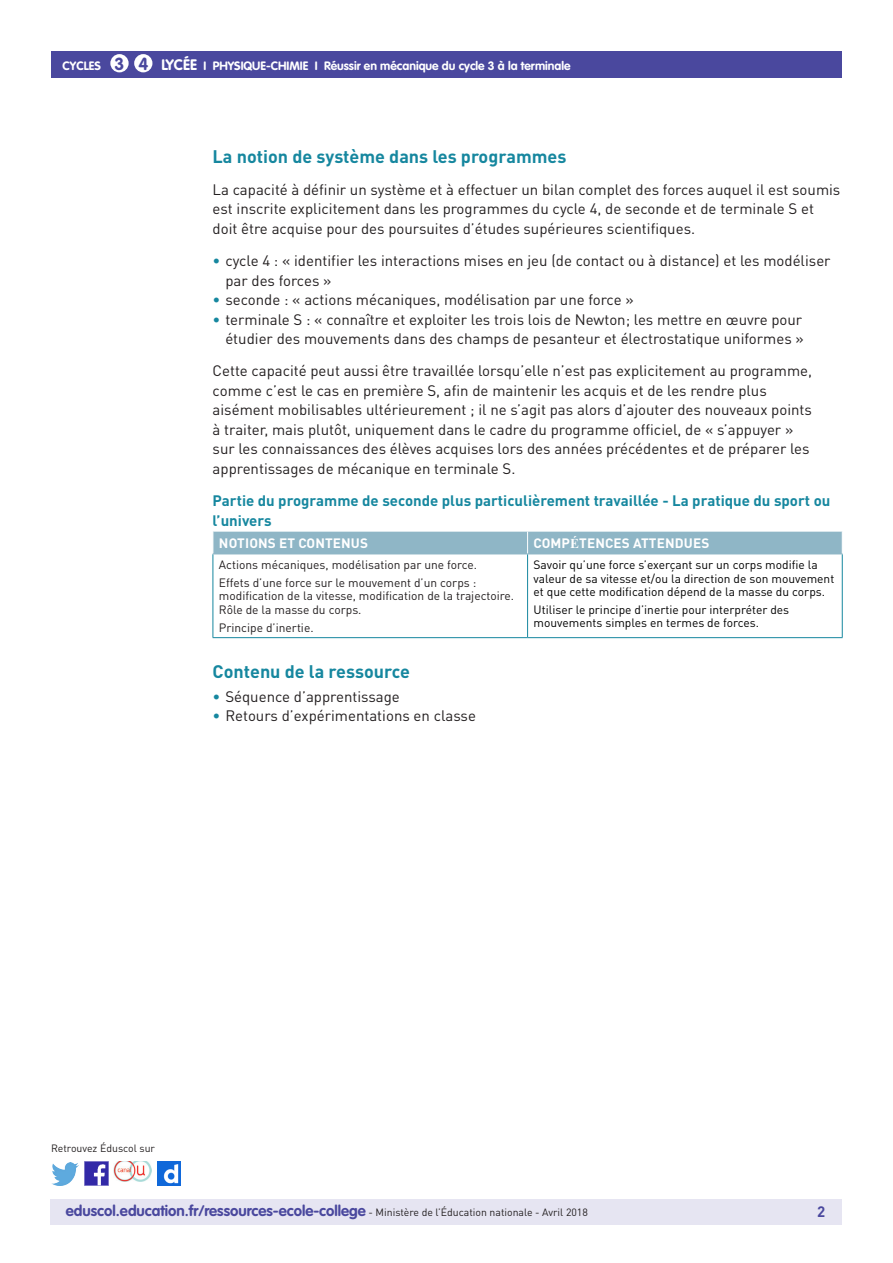
<style>
.page{position:relative;width:893px;height:1263px;background:#fff}
.page>*{position:absolute;margin:0;border:0;box-sizing:border-box;transform-origin:0 0}
._06_Texte_courant{font:700 18px "DIN Pro";color:#16879f}
._04_Titre_de_niveau{font:700 18px "DIN Pro";color:#16879f}
.t1{font:700 17.25px "VAG Rounded Std";color:#4a489e}
._06_Texte_courant-2{font:15px/19.5px "DIN Pro";color:#231f20}
.t2{font:700 15px "VAG Rounded Std";color:#4a489e}
._05_Titre_de_niveau{font:700 15px/19.5px "DIN Pro";color:#16879f}
.t3{font:700 15px "DIN Pro";color:#4a489e}
.Titre_têtière_tablea{font:700 13.5px "DIN Pro";letter-spacing:.01em;color:#fff}
.Texte_courant_tablea{font:12px/13.5px "DIN Pro";color:#000}
.Texte_courant_tablea-2{font:12px/13.5px "DIN Pro";color:#231f20}
.t4{font:700 12px "VAG Rounded Std";color:#fff}
.t5{font:10.5px "DIN Pro";color:#231f20}
.s1{font-size:17.25px;color:#4a489e}
.s2{font-size:15px}
.s3{color:#16879f}
.s4{font-family:"Times New Roman"}
.s5{font-family:"DIN Pro";font-weight:400;font-size:10.5px;color:#231f20}
</style>
<div class="page">
<div style="left:50px;top:1199px;width:791px;height:26px;background:#e6e5f2"></div>
<div style="left:51px;top:51px;width:791px;height:27px;background:#4a489e"></div>
<div style="left:110px;top:54px;width:19px;height:18px;background:#fff;border-radius:50%"></div>
<img style="left:85px;top:1162px;width:23px;height:23px">
<img style="left:51px;top:1163px;width:28px;height:22px">
<img style="left:158px;top:1162px;width:22px;height:23px">
<img style="left:114px;top:1162px;width:38px;height:19px">
<div style="left:134px;top:54px;width:18px;height:18px;background:#fff;border-radius:50%"></div>
<hr style="left:527px;top:554px;width:1px;height:83px;background:#16879f">
<hr style="left:213px;top:554px;width:1px;height:83px;background:#16879f">
<hr style="left:842px;top:554px;width:1px;height:83px;background:#16879f">
<hr style="left:213px;top:637px;width:315px;height:1px;background:#16879f">
<hr style="left:528px;top:637px;width:314px;height:1px;background:#16879f">
<div style="left:213px;top:532px;width:630px;height:22px;background:#8fb6c6"></div>
<hr style="left:213px;top:554px;width:315px;height:1px;background:#8fb6c6">
<hr style="left:528px;top:554px;width:314px;height:1px;background:#8fb6c6">
<p class="t4" style="left:63px;top:58px;width:63px">CYCLES <span class="s1">3</span></p>
<p class="t4" style="left:161px;top:58px;width:411px"><span class="s2">LYCÉE</span> I PHYSIQUE-CHIMIE I Réussir en mécanique du cycle 3 à la terminale</p>
<p class="t1" style="left:138px;top:53px;width:11px">4</p>
<p class="_06_Texte_courant" style="left:213px;top:144px;width:355px">La notion de système dans les programmes</p>
<p class="_06_Texte_courant-2" style="left:213px;top:179px;width:629px">La capacité à définir un système et à effectuer un bilan complet des forces auquel il est soumis est inscrite explicitement dans les programmes du cycle 4, de seconde et de terminale S et doit être acquise pour des poursuites d’études supérieures scientifiques.</p>
<p class="_06_Texte_courant-2" style="left:225px;top:251px;width:607px;text-indent:-13px"><span class="s3">•</span> cycle 4 : « identifier les interactions mises en jeu (de contact ou à distance) et les modéliser par des forces »</p>
<p class="_06_Texte_courant-2" style="left:213px;top:290px;width:423px"><span class="s3">•</span> seconde : « actions mécaniques, modélisation par une force »</p>
<p class="_06_Texte_courant-2" style="left:213px;top:309px;width:593px;text-align:right"><span class="s3">•</span> terminale S : « connaître et exploiter les trois lois de Newton; les mettre en œuvre pour étudier des mouvements dans des champs de pesanteur et électrostatique uniformes »</p>
<p class="_06_Texte_courant-2" style="left:213px;top:361px;width:601px">Cette capacité peut aussi être travaillée lorsqu’elle n’est pas explicitement au programme, comme c’est le cas en première S, afin de maintenir les acquis et de les rendre plus aisément mobilisables ultérieurement ; il ne s’agit pas alors d’ajouter des nouveaux points à traiter, mais plutôt, uniquement dans le cadre du programme officiel, de « s’appuyer » sur les connaissances des élèves acquises lors des années précédentes et de préparer les apprentissages de mécanique en terminale S.</p>
<p class="_05_Titre_de_niveau" style="left:213px;top:490px;width:619px">Partie du programme de seconde plus particulièrement travaillée - La pratique du sport ou l’univers</p>
<p class="Titre_têtière_tablea" style="left:219px;top:534px;width:151px">NOTIONS ET CONTENUS</p>
<p class="Titre_têtière_tablea" style="left:534px;top:534px;width:177px">COMP<span class="s4">É</span>TENCES ATTENDUES</p>
<p class="Texte_courant_tablea-2" style="left:219px;top:558px;width:260px">Actions mécaniques, modélisation par une force.</p>
<p class="Texte_courant_tablea-2" style="left:219px;top:575px;width:297px">Effets d’une force sur le mouvement d’un corps : modification de la vitesse, modification de la trajectoire.<br>Rôle de la masse du corps.</p>
<p class="Texte_courant_tablea-2" style="left:219px;top:620px;width:96px">Principe d’inertie.</p>
<p class="Texte_courant_tablea" style="left:534px;top:558px;width:302px">Savoir qu’une force s’exerçant sur un corps modifie la valeur de sa vitesse et/ou la direction de son mouvement et que cette modification dépend de la masse du corps.</p>
<p class="Texte_courant_tablea" style="left:534px;top:602px;width:257px">Utiliser le principe d’inertie pour interpréter des mouvements simples en termes de forces.</p>
<p class="_04_Titre_de_niveau" style="left:213px;top:660px;width:199px">Contenu de la ressource</p>
<p class="_06_Texte_courant-2" style="left:213px;top:686px;width:189px"><span class="s3">•</span> Séquence d’apprentissage</p>
<p class="_06_Texte_courant-2" style="left:213px;top:706px;width:265px"><span class="s3">•</span> Retours d’expérimentations en classe</p>
<p class="t5" style="left:51px;top:1141px;width:106px">Retrouvez Éduscol sur</p>
<p class="t2" style="left:66px;top:1202px;width:523px">eduscol.education.fr/ressources-ecole-college <span class="s5">- Ministère de l’Éducation nationale - Avril 2018</span></p>
<p class="t3" style="left:817px;top:1201px;width:10px">2</p>
</div>
